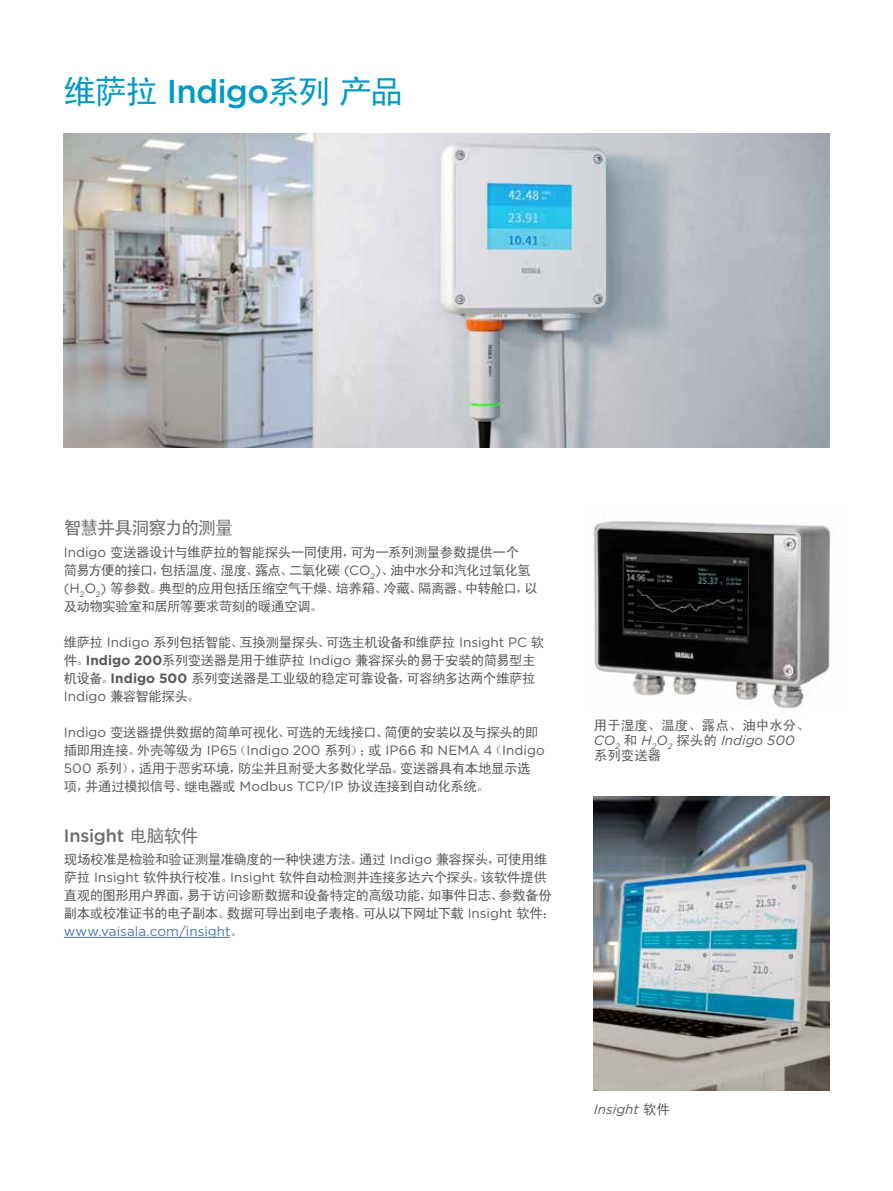
<style>
.page{position:relative;width:893px;height:1191px;background:#fff}
.page>*{position:absolute;margin:0;border:0;box-sizing:border-box;transform-origin:0 0}
.t1{font:33px "Sim Hei";letter-spacing:-.065em;color:#009ac7}
.t2{font:500 18px "Gotham";letter-spacing:-.01em;color:#6d6e71}
.t3{font:18px "Sim Hei";letter-spacing:-.065em;color:#6d6e71}
.t4{font:13.5px/18px "Sim Hei";letter-spacing:-.04em;color:#58595b}
.t5{font:13.5px "Gotham";letter-spacing:.005em;color:#58595b}
.t6{font:italic 13.5px "Gotham";color:#58595b}
.t7{font:13.5px "Gotham";color:#4f73ad}
.t8{font:13.5px "Sim Hei";color:#58595b}
.s1{font-family:"Gotham";font-weight:500}
.s2{font-family:"Gotham"}
.s3{font-family:"Gotham";font-weight:700}
.s4{font-family:"Sim Hei"}
.s5{font-family:"Sim Hei";font-weight:400}
.s6{font-family:"Sim Hei";color:#58595b}
.s7{font-family:"Sim Hei";font-style:normal}
</style>
<div class="page">
<img style="left:64px;top:133px;width:765px;height:315px">
<img style="left:593px;top:521px;width:240px;height:188px">
<img style="left:594px;top:796px;width:235px;height:294px">
<hr style="left:64px;top:937px;width:166px;height:1px;background:#4f73ad">
<h1 class="t1" style="left:64px;top:75px;width:341px">维萨拉 <span class="s1">Indigo</span>系列产品</h1>
<h2 class="t3" style="left:64px;top:519px;width:171px">智慧并具洞察力的测量</h2>
<p class="t4" style="left:64px;top:543px;width:476px"><span class="s2">Indigo</span> 变送器设计与维萨拉的智能探头一同使用，可为一系列测量参数提供一个<br>简易方便的接口，包括温度、湿度、露点、二氧化碳 <span class="s2">(CO</span><sub>2</sub><span class="s2">)</span>、油中水分和汽化过氧化氢<span class="s2">(H</span><sub>2</sub><span class="s2">O</span><sub>2</sub><span class="s2">)</span> 等参数。典型的应用包括压缩空气干燥、培养箱、冷藏、隔离器、中转舱口，以及动物实验室和居所等要求苛刻的暖通空调。</p>
<p class="t4" style="left:64px;top:633px;width:482px">维萨拉 <span class="s2">Indigo</span> 系列包括智能、互换测量探头、可选主机设备和维萨拉 <span class="s2">Insight PC</span> 软件。<span class="s3">Indigo 200</span>系列变送器是用于维萨拉 <span class="s2">Indigo</span> 兼容探头的易于安装的简易型主机设备。<span class="s3">Indigo 500</span> 系列变送器是工业级的稳定可靠设备，可容纳多达两个维萨拉<span class="s2">Indigo</span> 兼容智能探头。</p>
<p class="t4" style="left:64px;top:723px;width:476px"><span class="s2">Indigo</span> 变送器提供数据的简单可视化、可选的无线接口、简便的安装以及与探头的即</p>
<p class="t5" style="left:64px;top:741px;width:482px"><span class="s4">插即用连接。外壳等级为</span> IP65<span class="s4">（</span>Indigo 200 <span class="s4">系列）；或</span> IP66 <span class="s4">和</span> NEMA 4<span class="s4">（</span>Indigo</p>
<p class="t4" style="left:64px;top:759px;width:468px"><span class="s2">500</span> 系列），适用于恶劣环境，防尘并且耐受大多数化学品。变送器具有本地显示选项，并通过模拟信号、继电器或 <span class="s2">Modbus TCP/IP</span> 协议连接到自动化系统。</p>
<h2 class="t2" style="left:64px;top:823px;width:136px">Insight <span class="s5">电脑软件</span></h2>
<p class="t4" style="left:64px;top:850px;width:493px">现场校准是检验和验证测量准确度的一种快速方法。通过 <span class="s2">Indigo</span> 兼容探头，可使用维萨拉 <span class="s2">Insight</span> 软件执行校准。<span class="s2">Insight</span> 软件自动检测并连接多达六个探头。该软件提供直观的图形用户界面，易于访问诊断数据和设备特定的高级功能，如事件日志、参数备份副本或校准证书的电子副本。数据可导出到电子表格。可从以下网址下载 <span class="s2">Insight</span> 软件：</p>
<p class="t7" style="left:64px;top:922px;width:181px">www.vaisala.com/insight<span class="s6">。</span></p>
<p class="t8" style="left:594px;top:718px;width:218px">用于湿度、温度、露点、油中水分、</p>
<p class="t6" style="left:594px;top:731px;width:202px">CO<sub>2</sub> <span class="s7">和</span> H<sub>2</sub>O<sub>2</sub> <span class="s7">探头的</span> Indigo 500</p>
<p class="t4" style="left:594px;top:746px;width:69px">系列变送器</p>
<p class="t6" style="left:594px;top:1101px;width:78px">Insight <span class="s7">软件</span></p>
</div>
